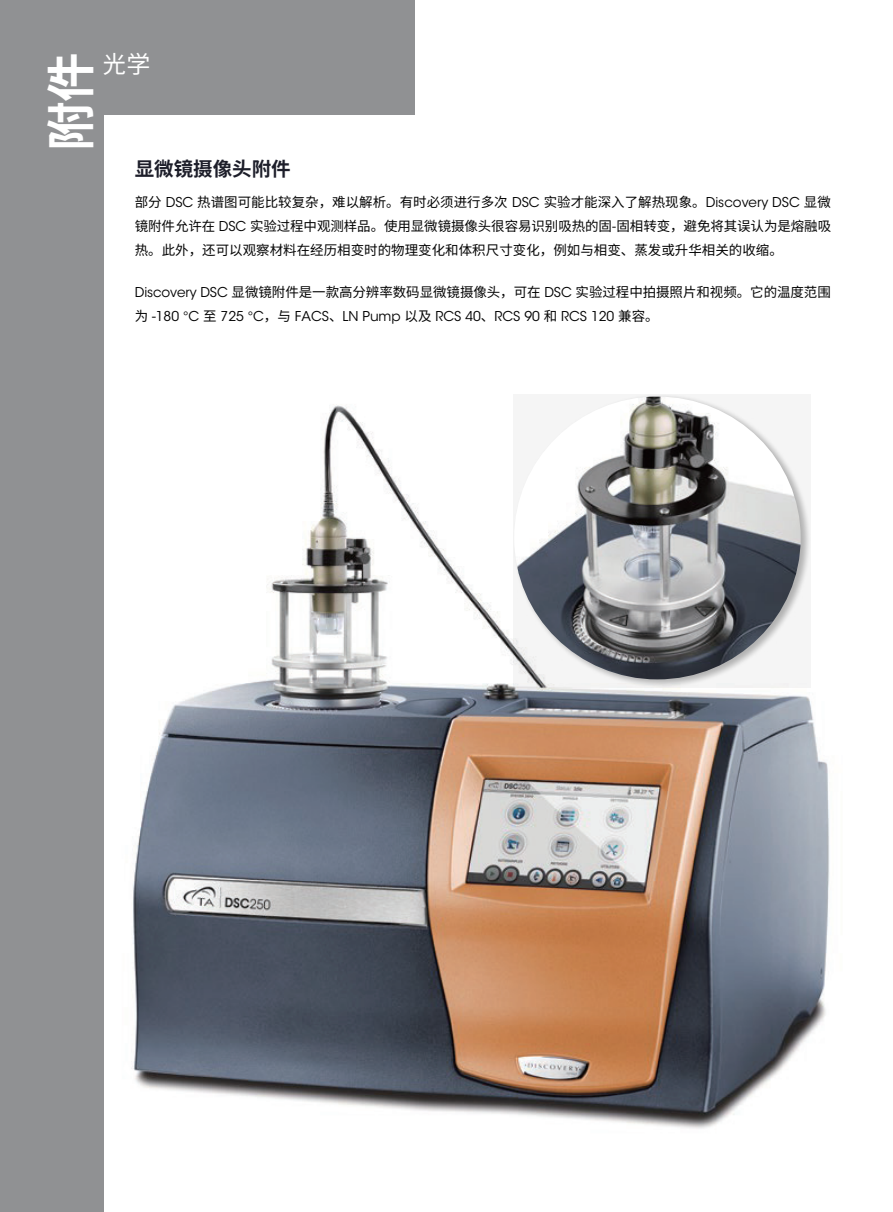
<style>
.page{position:relative;width:893px;height:1212px;background:#fff}
.page>*{position:absolute;margin:0;border:0;box-sizing:border-box;transform-origin:0 0}
.t1{font:700 49.5px "Source Han Sans CN";color:#fff}
.t2{font:24px "Source Han Sans CN";color:#fff}
.t3{font:700 19.5px "Source Han Sans CN";color:#1d1e2a}
.t4{font:13.5px/24px "Source Han Sans CN";color:#030303;text-align:justify}
.t5{font:13.5px "ITC Avant Garde Std";color:#030303}
.s1{font-family:"ITC Avant Garde Std"}
.s2{font-family:"Source Han Sans CN"}
</style>
<div class="page">
<img style="left:131px;top:405px;width:699px;height:724px">
<svg style="left:513px;top:394px;width:297px;height:294px;fill:#f5f5f5"></svg>
<img style="left:514px;top:396px;width:287px;height:283px">
<div style="left:0;top:0;width:104px;height:1212px;background:#909193"></div>
<div style="left:96px;top:0;width:319px;height:114px;background:#909193"></div>
<h1 class="t1" style="left:43px;top:151px;width:100px;rotate:-90deg">附件</h1>
<h2 class="t2" style="left:103px;top:51px;width:49px">光学</h2>
<h3 class="t3" style="left:135px;top:158px;width:157px">显微镜摄像头附件</h3>
<p class="t4" style="left:135px;top:190px;width:698px">部分 <span class="s1">DSC</span> 热谱图可能比较复杂，难以解析。有时必须进行多次 <span class="s1">DSC</span> 实验才能深入了解热现象。<span class="s1">Discovery DSC</span> 显微镜附件允许在 <span class="s1">DSC</span> 实验过程中观测样品。使用显微镜摄像头很容易识别吸热的固-固相转变，避免将其误认为是熔融吸热。此外，还可以观察材料在经历相变时的物理变化和体积尺寸变化，例如与相变、蒸发或升华相关的收缩。</p>
<p class="t4" style="left:135px;top:280px;width:698px"><span class="s1">Discovery DSC</span> 显微镜附件是一款高分辨率数码显微镜摄像头，可在 <span class="s1">DSC</span> 实验过程中拍摄照片和视频。它的温度范围</p>
<p class="t5" style="left:135px;top:307px;width:525px"><span class="s2">为</span> -180 °C <span class="s2">至</span> 725 °C<span class="s2">，与</span> FACS<span class="s2">、</span>LN Pump <span class="s2">以及</span> RCS 40<span class="s2">、</span>RCS 90 <span class="s2">和</span> RCS 120 <span class="s2">兼容。</span></p>
</div>
